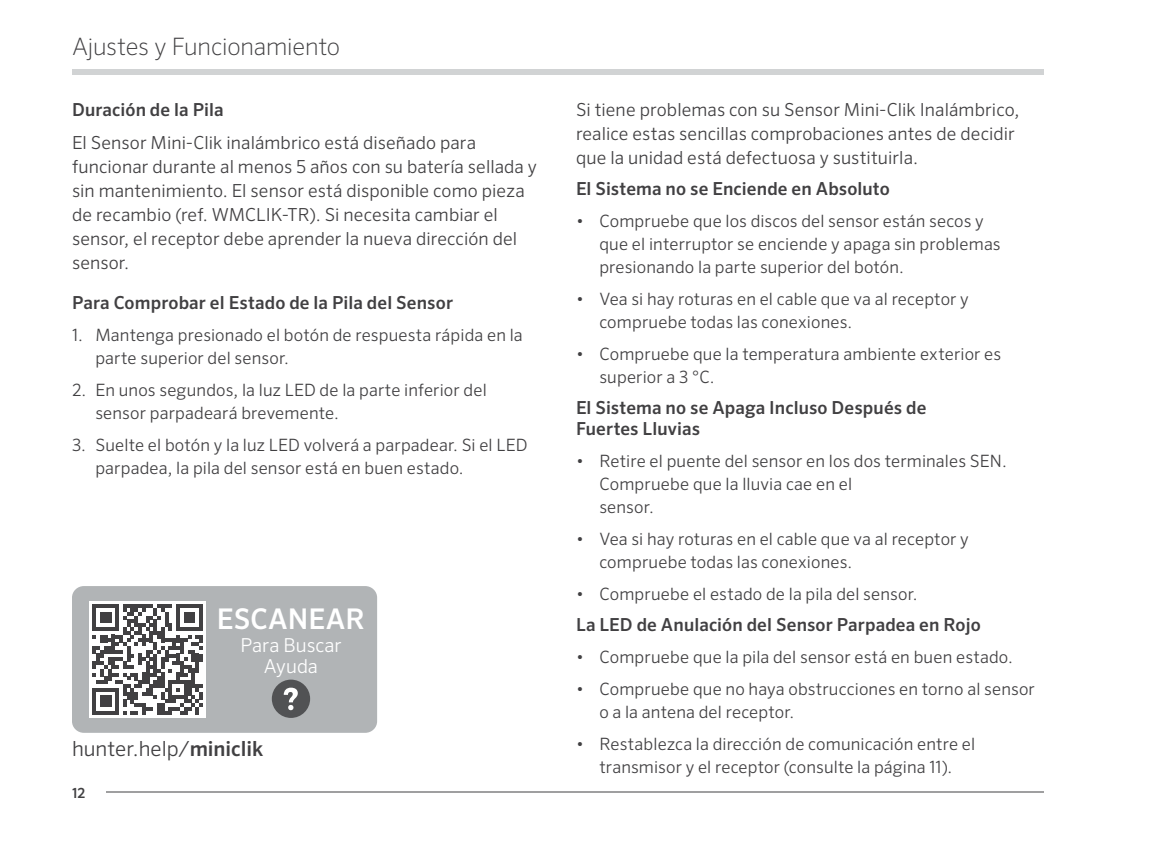
<style>
.page{position:relative;width:1152px;height:864px;background:#fff}
.page>*{position:absolute;margin:0;border:0;box-sizing:border-box;transform-origin:0 0}
.t1{font:500 28.6px "Sero Pro";letter-spacing:.005em;color:#fff}
.t2{font:200 24px "Sero Pro";letter-spacing:-.01em;color:#414042}
.t3{font:300 20.8px "Sero Pro";color:#414042}
.t4{font:300 19.2px/21.6px "Sero Pro";color:#fff;text-align:center}
.t5{font:300 18px/24px "Sero Pro";letter-spacing:.005em;color:#414042}
.t6{font:500 18px/21.6px "Sero Pro";letter-spacing:.005em;color:#414042}
.t7{font:300 17px/23px "Sero Pro";letter-spacing:.01em;color:#414042}
.t8{font:500 14px "Sero Pro";color:#414042}
.s1{font-weight:500}
</style>
<div class="page">
<div style="left:72px;top:69px;width:972px;height:6px;background:#d1d3d4"></div>
<hr style="left:72px;top:792px;width:972px;height:1px;background:#414042">
<div style="left:72px;top:776px;width:33px;height:33px;background:#fff"></div>
<div style="left:72px;top:586px;width:305px;height:147px;background:#b1b4b6;border-radius:12px"></div>
<div style="left:89px;top:601px;width:117px;height:117px;background:#fff"></div>
<svg style="left:93px;top:604px;width:110px;height:111px"></svg>
<div style="left:272px;top:680px;width:38px;height:38px;background:#515254;border-radius:50%"></div>
<svg style="left:284px;top:688px;width:14px;height:22px"></svg>
<h2 class="t2" style="left:72px;top:32px;width:270px">Ajustes y Funcionamiento</h2>
<p class="t6" style="left:72px;top:99px;width:153px">Duración de la Pila</p>
<p class="t5" style="left:72px;top:131px;width:467px">El Sensor Mini-Clik inalámbrico está diseñado para funcionar durante al menos 5 años con su batería sellada y sin mantenimiento. El sensor está disponible como pieza de recambio (ref. WMCLIK-TR). Si necesita cambiar el sensor, el receptor debe aprender la nueva dirección del sensor.</p>
<p class="t6" style="left:72px;top:292px;width:383px">Para Comprobar el Estado de la Pila del Sensor</p>
<p class="t7" style="left:95px;top:323px;width:429px;text-indent:-23px">1. Mantenga presionado el botón de respuesta rápida en la parte superior del sensor.</p>
<p class="t7" style="left:95px;top:378px;width:393px;text-indent:-23px">2. En unos segundos, la luz LED de la parte inferior del sensor parpadeará brevemente.</p>
<p class="t7" style="left:95px;top:433px;width:434px;text-indent:-23px">3. Suelte el botón y la luz LED volverá a parpadear. Si el LED parpadea, la pila del sensor está en buen estado.</p>
<h1 class="t1" style="left:217px;top:601px;width:150px">ESCANEAR</h1>
<p class="t4" style="left:240px;top:634px;width:103px">Para Buscar<br>Ayuda</p>
<p class="t3" style="left:72px;top:736px;width:193px">hunter.help/<span class="s1">miniclik</span></p>
<p class="t8" style="left:72px;top:784px;width:15px">12</p>
<p class="t5" style="left:576px;top:98px;width:445px">Si tiene problemas con su Sensor Mini-Clik Inalámbrico, realice estas sencillas comprobaciones antes de decidir que la unidad está defectuosa y sustituirla.</p>
<p class="t6" style="left:576px;top:178px;width:315px">El Sistema no se Enciende en Absoluto</p>
<p class="t7" style="left:599px;top:209px;width:403px;text-indent:-23px">• Compruebe que los discos del sensor están secos y que el interruptor se enciende y apaga sin problemas presionando la parte superior del botón.</p>
<p class="t7" style="left:599px;top:287px;width:371px;text-indent:-23px">• Vea si hay roturas en el cable que va al receptor y compruebe todas las conexiones.</p>
<p class="t7" style="left:599px;top:342px;width:403px;text-indent:-23px">• Compruebe que la temperatura ambiente exterior es superior a 3 °C.</p>
<p class="t6" style="left:576px;top:396px;width:352px">El Sistema no se Apaga Incluso Después de<br>Fuertes Lluvias</p>
<p class="t7" style="left:599px;top:450px;width:409px;text-indent:-23px">• Retire el puente del sensor en los dos terminales SEN.<br>Compruebe que la lluvia cae en el<br>sensor.</p>
<p class="t7" style="left:599px;top:528px;width:371px;text-indent:-23px">• Vea si hay roturas en el cable que va al receptor y compruebe todas las conexiones.</p>
<p class="t7" style="left:576px;top:583px;width:343px">• Compruebe el estado de la pila del sensor.</p>
<p class="t6" style="left:576px;top:614px;width:406px">La LED de Anulación del Sensor Parpadea en Rojo</p>
<p class="t7" style="left:576px;top:645px;width:438px">• Compruebe que la pila del sensor está en buen estado.</p>
<p class="t7" style="left:599px;top:677px;width:437px;text-indent:-23px">• Compruebe que no haya obstrucciones en torno al sensor o a la antena del receptor.</p>
<p class="t7" style="left:576px;top:732px;width:401px;text-align:center">• Restablezca la dirección de comunicación entre el transmisor y el receptor (consulte la página 11).</p>
</div>
